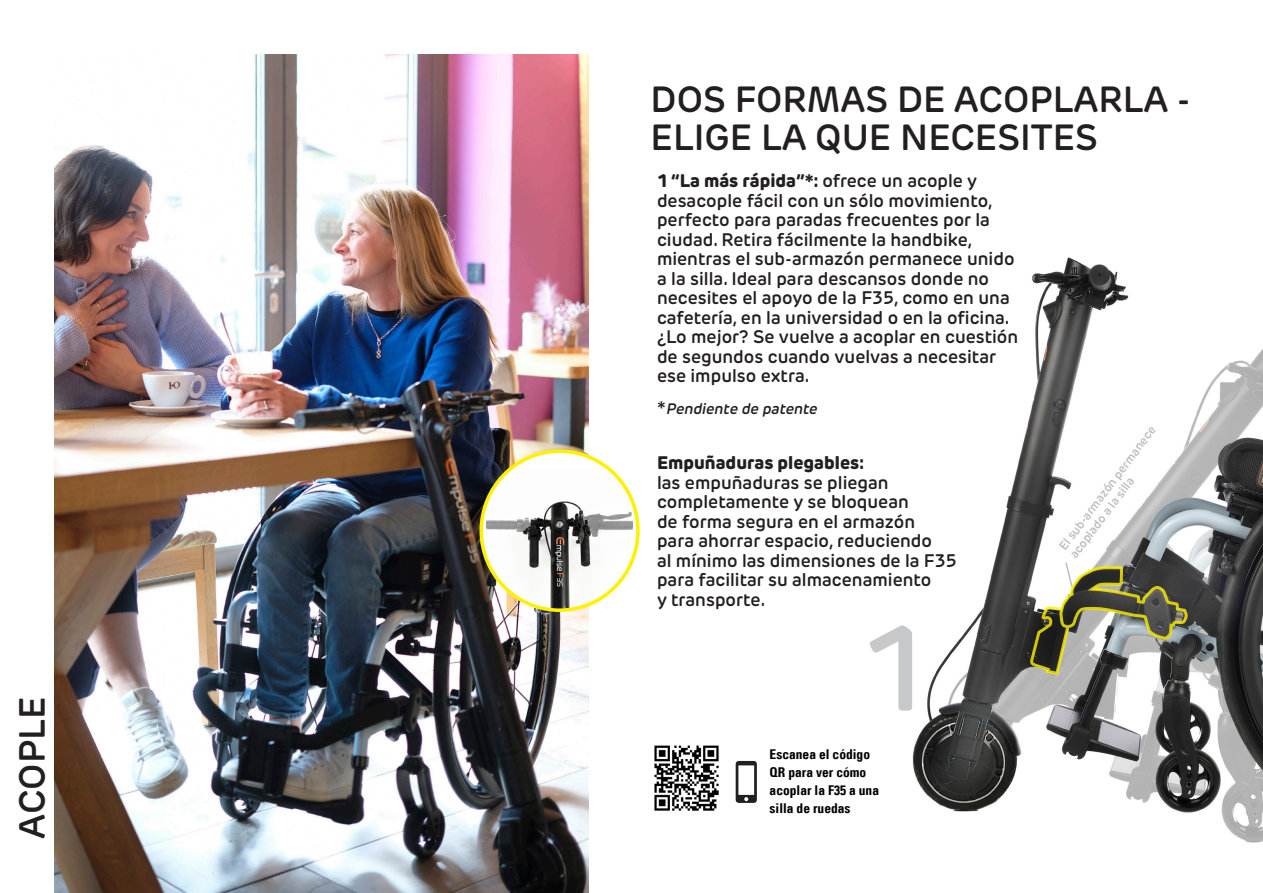
<style>
.page{position:relative;width:1263px;height:893px;background:#fff}
.page>*{position:absolute;margin:0;border:0;box-sizing:border-box;transform-origin:0 0}
.Paragraph_Style_3_He{font:600 118.5px "New Rubrik Edge";color:#c7c8ca}
.Paragraph_Style_3_He-2{font:600 36px/37.5px "New Rubrik Edge";color:#231f20}
.Paragraph_Style_2_bo{font:600 18px/19.5px "New Rubrik Edge";color:#231f20}
.Paragraph_Style_2_bo-2{font:italic 600 15px "New Rubrik Edge";color:#231f20}
.Comment{font:13.5px/18px "Univers Com 67 Bold Cond";color:#000001}
.Paragraph_Style_2_bo-3{font:600 12px/13.5px "New Rubrik Edge";color:#bcbdc0}
.s1{font-weight:800}
.s2{font-style:normal;font-size:18px}
</style>
<div class="page">
<img style="left:912px;top:257px;width:351px;height:586px">
<img style="left:54px;top:54px;width:534px;height:839px">
<div style="left:481px;top:451px;width:157px;height:159px;background:#fff;border-radius:50%"></div>
<img style="left:481px;top:470px;width:157px;height:140px">
<div style="left:479px;top:449px;width:161px;height:163px;border:4px solid #fff101;border-radius:50%"></div>
<svg style="left:736px;top:761px;width:21px;height:42px"></svg>
<img style="left:654px;top:745px;width:65px;height:66px">
<svg style="left:1029px;top:561px;width:160px;height:116px"></svg>
<p class="Paragraph_Style_3_He-2" style="left:14px;top:839px;width:144px;rotate:-90deg">ACOPLE</p>
<p class="Paragraph_Style_3_He-2" style="left:651px;top:81px;width:541px">DOS FORMAS DE ACOPLARLA -<br>ELIGE LA QUE NECESITES</p>
<p class="Paragraph_Style_2_bo" style="left:657px;top:171px;width:363px"><span class="s1">1 “La más rápida”*:</span> ofrece un acople y desacople fácil con un sólo movimiento, perfecto para paradas frecuentes por la ciudad. Retira fácilmente la handbike, mientras el sub-armazón permanece unido a la silla. Ideal para descansos donde no necesites el apoyo de la F35, como en una cafetería, en la universidad o en la oficina. ¿Lo mejor? Se vuelve a acoplar en cuestión de segundos cuando vuelvas a necesitar ese impulso extra.</p>
<p class="Paragraph_Style_2_bo-2" style="left:657px;top:399px;width:165px"><span class="s2">*</span> Pendiente de patente</p>
<p class="Paragraph_Style_2_bo" style="left:657px;top:453px;width:301px"><span class="s1">Empuñaduras plegables:<br></span>las empuñaduras se pliegan completamente y se bloquean<br>de forma segura en el armazón<br>para ahorrar espacio, reduciendo<br>al mínimo las dimensiones de la F35 para facilitar su almacenamiento<br>y transporte.</p>
<p class="Paragraph_Style_3_He" style="left:859px;top:596px;width:74px">1</p>
<p class="Comment" style="left:770px;top:745px;width:111px">Escanea el código<br>QR para ver cómo acoplar la F35 a una silla de ruedas</p>
<p class="Paragraph_Style_2_bo-3" style="left:1056px;top:545px;width:154px;rotate:-53deg">El sub-armazón permanece acoplado a la silla</p>
</div>
